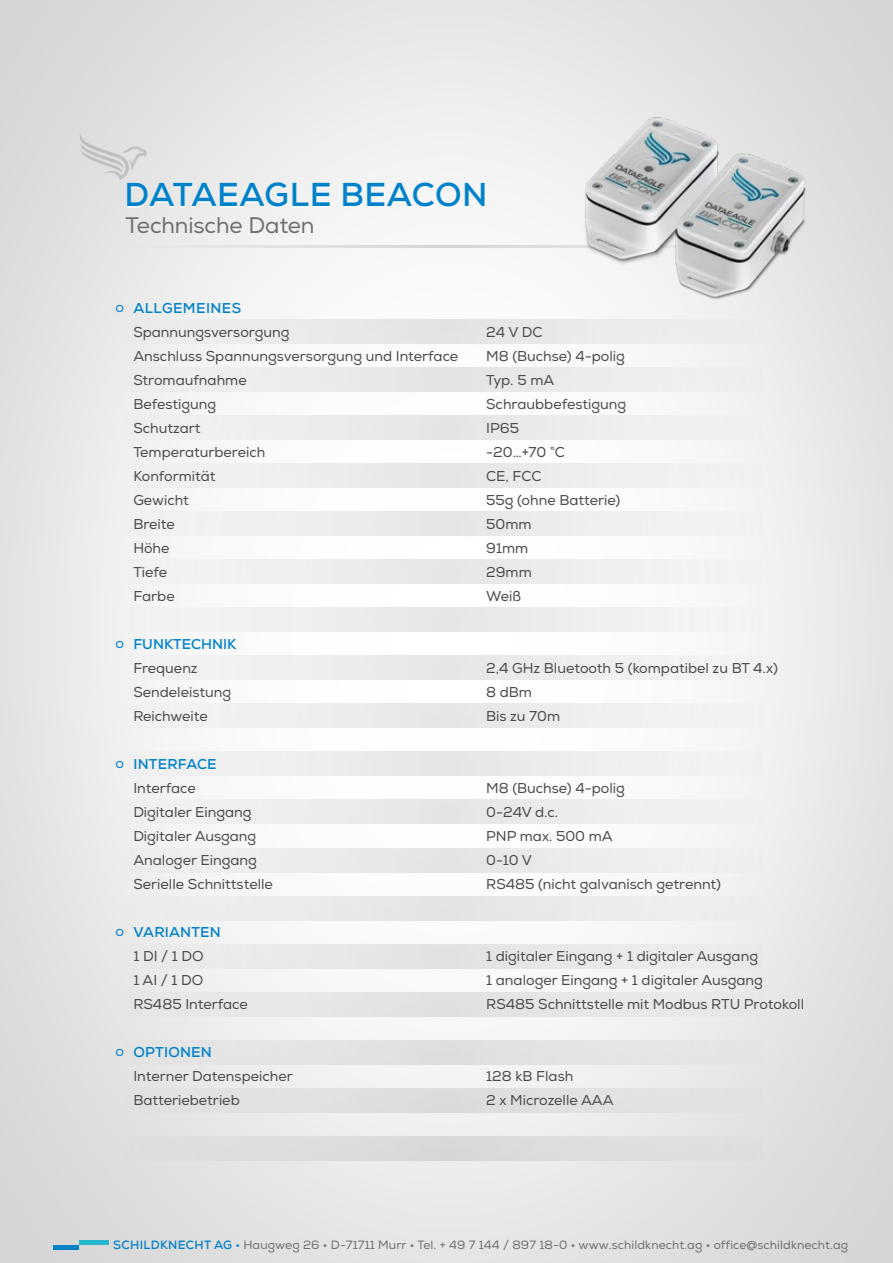
<style>
.page{position:relative;width:893px;height:1263px;background:#fff}
.page>*{position:absolute;margin:0;border:0;box-sizing:border-box;transform-origin:0 0}
.t1{font:700 33px "Nexa";letter-spacing:.015em;color:#0082ca}
.t2{font:22.5px "Nexa";letter-spacing:-.005em;color:#706f6f}
.t3{font:14.25px/24px "Nexa";color:#4a4a49}
.t4{font:700 14.25px "Nexa";letter-spacing:.015em;color:#0082ca}
.t5{font:14.25px "Nexa";color:#0082ca}
.t6{font:12px "Nexa";letter-spacing:.01em;color:#706f6f}
.s1{font-weight:700;color:#0082ca}
.s2{color:#0082ca}
</style>
<div class="page">
<img style="left:0;top:0;width:893px;height:1263px">
<hr style="left:53px;top:1245px;width:26px;height:4px;background:#0082ca">
<div style="left:79px;top:1240px;width:29px;height:5px;background:#28b8ce"></div>
<svg style="left:79px;top:133px;width:69px;height:47px;background:#d9d9d9"></svg>
<div style="left:125px;top:1136px;width:638px;height:24px;background:#ddd"></div>
<div style="left:125px;top:367px;width:638px;height:24px;background:#ececec"></div>
<div style="left:125px;top:1040px;width:637px;height:24px;background:#e4e4e4"></div>
<div style="left:125px;top:1088px;width:637px;height:24px;background:#e1e1e1"></div>
<div style="left:125px;top:319px;width:638px;height:24px;background:#ebebea"></div>
<svg style="left:125px;top:704px;width:637px;height:24px"></svg>
<svg style="left:125px;top:511px;width:638px;height:24px"></svg>
<div style="left:125px;top:896px;width:637px;height:24px;background:#ebebeb"></div>
<div style="left:125px;top:415px;width:638px;height:24px;background:#ededed"></div>
<div style="left:125px;top:800px;width:637px;height:24px;background:#eee"></div>
<svg style="left:125px;top:608px;width:638px;height:24px"></svg>
<div style="left:125px;top:992px;width:637px;height:24px;background:#e7e7e7"></div>
<svg style="left:125px;top:752px;width:637px;height:24px"></svg>
<svg style="left:125px;top:559px;width:638px;height:25px"></svg>
<div style="left:125px;top:944px;width:637px;height:24px;background:#e9e9e9"></div>
<svg style="left:125px;top:463px;width:638px;height:24px"></svg>
<div style="left:125px;top:848px;width:637px;height:24px;background:#ececec"></div>
<svg style="left:125px;top:656px;width:638px;height:24px"></svg>
<hr style="left:129px;top:245px;width:636px;height:3px;background:#fff">
<div style="left:128px;top:183px;width:358px;height:25px;background:#fff;opacity:.95"></div>
<img style="left:550px;top:98px;width:288px;height:216px">
<h1 class="t1" style="left:125px;top:174px;width:365px">DATAEAGLE BEACON</h1>
<h2 class="t2" style="left:125px;top:211px;width:191px">Technische Daten</h2>
<p class="t5" style="left:115px;top:298px;width:10px">o</p>
<p class="t5" style="left:115px;top:634px;width:10px">o</p>
<p class="t5" style="left:115px;top:754px;width:10px">o</p>
<p class="t5" style="left:115px;top:922px;width:10px">o</p>
<p class="t5" style="left:115px;top:1042px;width:10px">o</p>
<p class="t4" style="left:133px;top:299px;width:109px">ALLGEMEINES</p>
<p class="t3" style="left:133px;top:321px;width:326px">Spannungsversorgung<br>Anschluss Spannungsversorgung und Interface<br>Stromaufnahme<br>Befestigung<br>Schutzart<br>Temperaturbereich<br>Konformität<br>Gewicht<br>Breite<br>Höhe<br>Tiefe<br>Farbe</p>
<p class="t4" style="left:133px;top:635px;width:105px">FUNKTECHNIK</p>
<p class="t3" style="left:133px;top:656px;width:99px">Frequenz<br>Sendeleistung<br>Reichweite</p>
<p class="t4" style="left:133px;top:755px;width:85px">INTERFACE</p>
<p class="t3" style="left:133px;top:776px;width:141px">Interface<br>Digitaler Eingang<br>Digitaler Ausgang<br>Analoger Eingang<br>Serielle Schnittstelle</p>
<p class="t4" style="left:133px;top:923px;width:89px">VARIANTEN</p>
<p class="t3" style="left:133px;top:944px;width:116px">1 DI / 1 DO<br>1 AI / 1 DO<br>RS485 Interface</p>
<p class="t4" style="left:133px;top:1043px;width:80px">OPTIONEN</p>
<p class="t3" style="left:133px;top:1064px;width:161px">Interner Datenspeicher<br>Batteriebetrieb</p>
<p class="t3" style="left:486px;top:321px;width:141px">24 V DC<br>M8 (Buchse) 4-polig<br>Typ. 5 mA<br>Schraubbefestigung<br>IP65<br>-20…+70 °C<br>CE, FCC<br>55g (ohne Batterie)<br>50mm<br>91mm<br>29mm<br>Weiß</p>
<p class="t3" style="left:486px;top:657px;width:293px">2,4 GHz Bluetooth 5 (kompatibel zu BT 4.x)<br>8 dBm<br>Bis zu 70m</p>
<p class="t3" style="left:486px;top:777px;width:236px">M8 (Buchse) 4-polig<br>0-24V d.c.<br>PNP max. 500 mA<br>0-10 V<br>RS485 (nicht galvanisch getrennt)</p>
<p class="t3" style="left:486px;top:945px;width:319px">1 digitaler Eingang + 1 digitaler Ausgang<br>1 analoger Eingang + 1 digitaler Ausgang<br>RS485 Schnittstelle mit Modbus RTU Protokoll</p>
<p class="t3" style="left:486px;top:1065px;width:129px">128 kB Flash<br>2 x Microzelle AAA</p>
<p class="t6" style="left:113px;top:1238px;width:736px"><span class="s1">SCHILDKNECHT AG</span> <span class="s2">•</span> Haugweg 26 • D-71711 Murr • Tel. + 49 7 144 / 897 18-0 • www.schildknecht.ag • office@schildknecht.ag</p>
</div>
